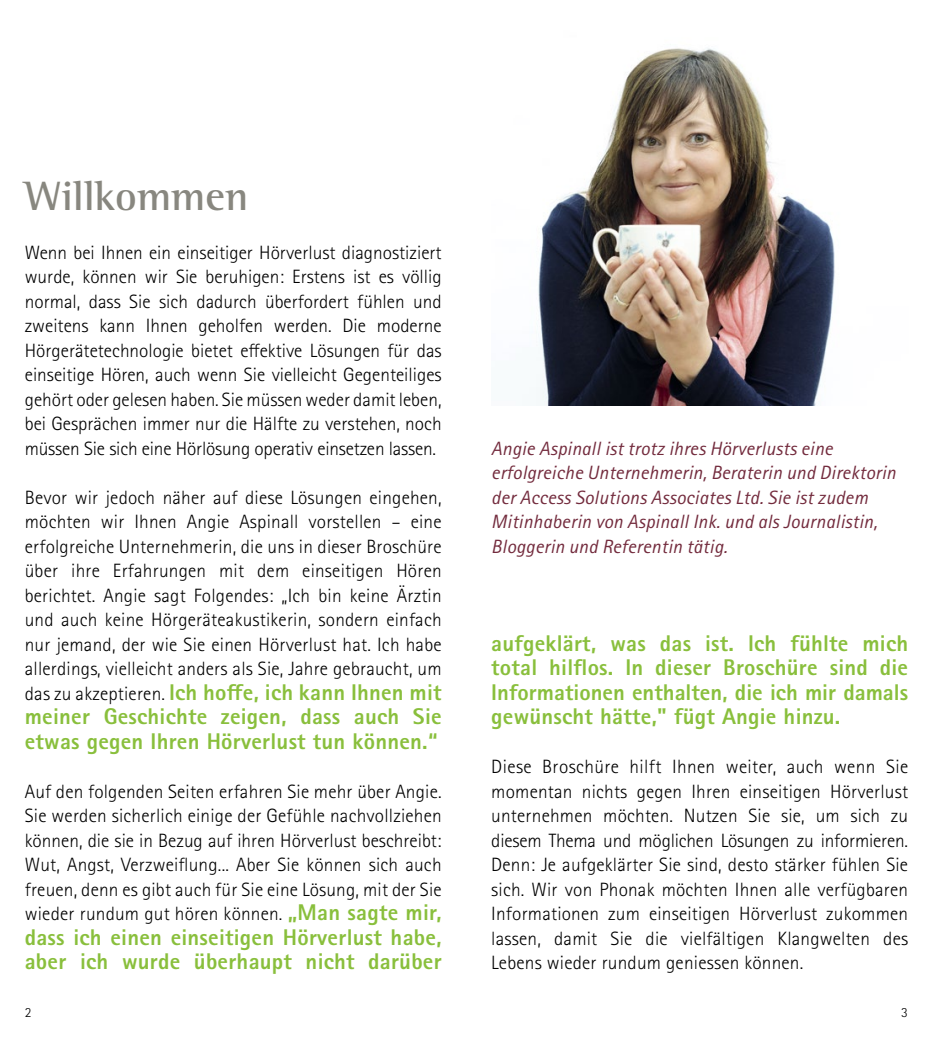
<style>
.page{position:relative;width:933px;height:1042px;background:#fff}
.page>*{position:absolute;margin:0;border:0;box-sizing:border-box;transform-origin:0 0}
.t1{font:700 42px "Rotis Semi Serif Pro";color:#88877f}
.t2{font:800 22.75px/24.5px "Rotis Sans Serif Pro";letter-spacing:.01em;color:#89bf3c;text-align:justify}
.t3{font:300 19.25px/24.5px "Rotis Sans Serif Pro";letter-spacing:.01em;color:#000;text-align:justify}
.t4{font:italic 19.25px/24.5px "Rotis Sans Serif Pro";letter-spacing:.01em;color:#732b3d}
.t5{font:300 14px "Rotis Sans Serif Pro";color:#000}
.s1{font-weight:300;font-size:19.25px;color:#000}
.s2{font-weight:800;font-size:22.75px;color:#89bf3c}
</style>
<div class="page">
<img style="left:538px;top:48px;width:297px;height:358px">
<h1 class="t1" style="left:25px;top:170px;width:225px">Willkommen</h1>
<p class="t3" style="left:25px;top:240px;width:418px">Wenn bei Ihnen ein einseitiger Hörverlust diagnostiziert wurde, können wir Sie beruhigen: Erstens ist es völlig normal, dass Sie sich dadurch überfordert fühlen und zweitens kann Ihnen geholfen werden. Die moderne Hörgerätetechnologie bietet effektive Lösungen für das einseitige Hören, auch wenn Sie vielleicht Gegenteiliges gehört oder gelesen haben. Sie müssen weder damit leben, bei Gesprächen immer nur die Hälfte zu verstehen, noch müssen Sie sich eine Hörlösung operativ einsetzen lassen.</p>
<p class="t3" style="left:25px;top:485px;width:418px">Bevor wir jedoch näher auf diese Lösungen eingehen, möchten wir Ihnen Angie Aspinall vorstellen – eine erfolgreiche Unternehmerin, die uns in dieser Broschüre über ihre Erfahrungen mit dem einseitigen Hören berichtet. Angie sagt Folgendes: „Ich bin keine Ärztin und auch keine Hörgeräteakustikerin, sondern einfach nur jemand, der wie Sie einen Hörverlust hat. Ich habe allerdings, vielleicht anders als Sie, Jahre gebraucht, um</p>
<p class="t2" style="left:25px;top:680px;width:418px"><span class="s1">das zu akzeptieren.</span> Ich hoffe, ich kann Ihnen mit meiner Geschichte zeigen, dass auch Sie etwas gegen Ihren Hörverlust tun können.“</p>
<p class="t3" style="left:25px;top:779px;width:418px">Auf den folgenden Seiten erfahren Sie mehr über Angie.<br>Sie werden sicherlich einige der Gefühle nachvollziehen können, die sie in Bezug auf ihren Hörverlust beschreibt:<br>Wut, Angst, Verzweiflung... Aber Sie können sich auch freuen, denn es gibt auch für Sie eine Lösung, mit der Sie wieder rundum gut hören können. <span class="s2">„Man sagte mir,</span></p>
<p class="t2" style="left:25px;top:925px;width:418px">dass ich einen einseitigen Hörverlust habe, aber ich wurde überhaupt nicht darüber</p>
<p class="t4" style="left:491px;top:436px;width:406px">Angie Aspinall ist trotz ihres Hörverlusts eine erfolgreiche Unternehmerin, Beraterin und Direktorin der Access Solutions Associates Ltd. Sie ist zudem Mitinhaberin von Aspinall Ink. und als Journalistin, Bloggerin und Referentin tätig.</p>
<p class="t2" style="left:491px;top:631px;width:418px">aufgeklärt, was das ist. Ich fühlte mich total hilflos. In dieser Broschüre sind die Informationen enthalten, die ich mir damals gewünscht hätte," fügt Angie hinzu.</p>
<p class="t3" style="left:491px;top:755px;width:418px">Diese Broschüre hilft Ihnen weiter, auch wenn Sie momentan nichts gegen Ihren einseitigen Hörverlust unternehmen möchten. Nutzen Sie sie, um sich zu diesem Thema und möglichen Lösungen zu informieren.<br>Denn: Je aufgeklärter Sie sind, desto stärker fühlen Sie sich. Wir von Phonak möchten Ihnen alle verfügbaren Informationen zum einseitigen Hörverlust zukommen lassen, damit Sie die vielfältigen Klangwelten des Lebens wieder rundum geniessen können.</p>
<p class="t5" style="left:25px;top:1004px;width:8px">2</p>
<p class="t5" style="left:901px;top:1004px;width:8px">3</p>
</div>
